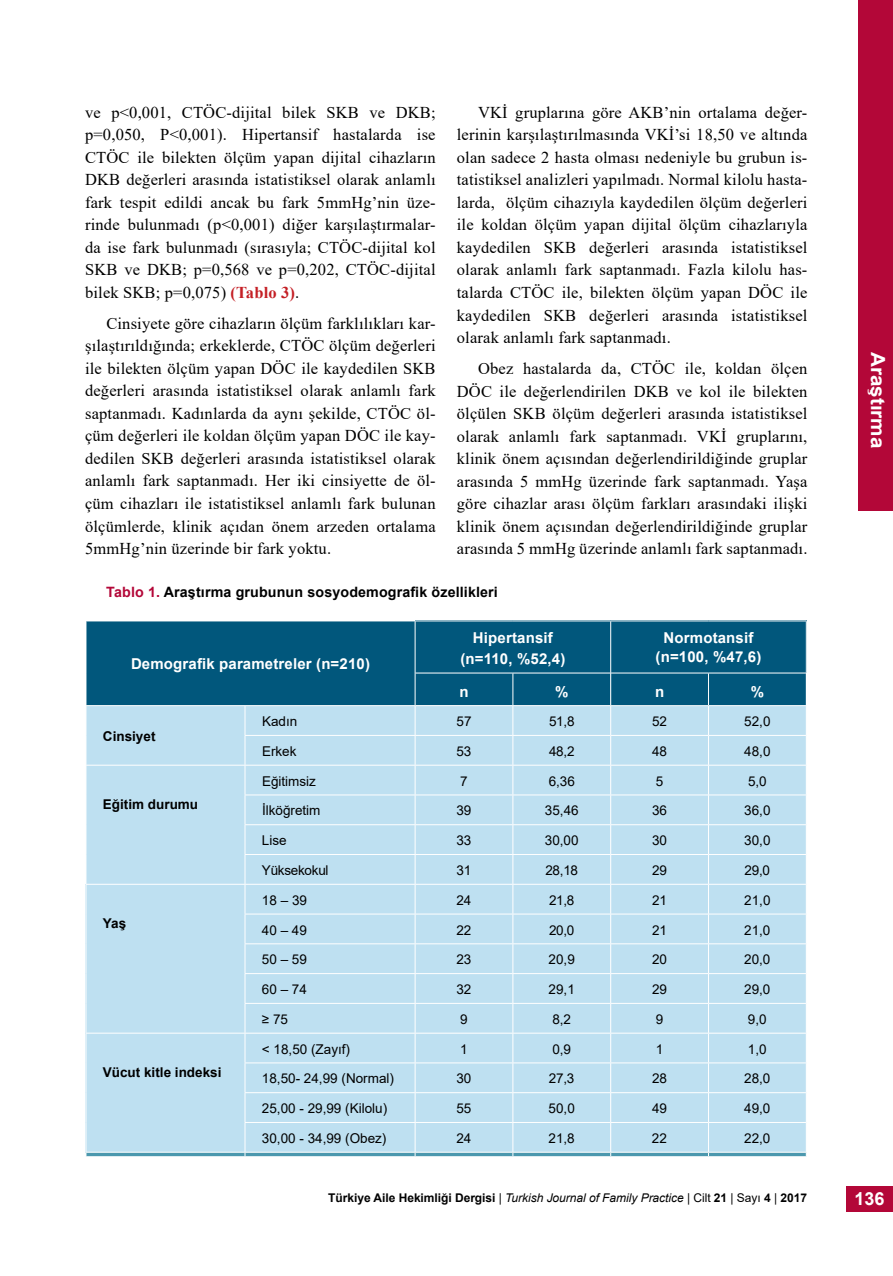
<style>
.page{position:relative;width:893px;height:1276px;background:#fff}
.page>*{position:absolute;margin:0;border:0;box-sizing:border-box;transform-origin:0 0}
.t1{font:700 19.5px "Arial";color:#fff;scale:1.06 1}
.t2{font:700 18px "Arial";color:#fff}
.t3{font:16.5px/22.5px "Times New Roman";letter-spacing:.01em;color:#000;text-align:justify}
.t4{font:700 15px/21px "Arial";letter-spacing:.01em;color:#fff;text-align:center}
.t5{font:700 14.25px "Arial";letter-spacing:.01em;color:#000}
.t6{font:13.5px "Arial";color:#000}
.t7{font:700 13.5px "Arial";color:#000}
.t8{font:13.5px "Arial";letter-spacing:-.02em;color:#000}
.t9{font:700 12px "Arial";letter-spacing:-.005em;color:#000}
.s1{font-weight:700;color:#c41f25}
.s2{color:#b30738}
.s3{font-weight:400}
.s4{font-weight:400;font-style:italic}
</style>
<div class="page">
<div style="left:859px;top:0;width:34px;height:510px;background:#b30738"></div>
<div style="left:846px;top:1186px;width:47px;height:26px;background:#b30738"></div>
<div style="left:86px;top:621px;width:329px;height:84px;background:#01577c"></div>
<div style="left:415px;top:621px;width:196px;height:52px;background:#01577c"></div>
<div style="left:611px;top:621px;width:195px;height:52px;background:#01577c"></div>
<hr style="left:415px;top:672px;width:98px;height:1px;background:#fff">
<hr style="left:513px;top:672px;width:97px;height:1px;background:#fff">
<hr style="left:611px;top:672px;width:97px;height:1px;background:#fff">
<hr style="left:708px;top:672px;width:98px;height:1px;background:#fff">
<hr style="left:610px;top:621px;width:1px;height:52px;background:#fff">
<svg style="left:86px;top:673px;width:721px;height:483px;background:#b3d7e9"></svg>
<hr style="left:86px;top:621px;width:1px;height:52px;background:#fff">
<hr style="left:415px;top:621px;width:1px;height:52px;background:#fff">
<hr style="left:86px;top:673px;width:1px;height:32px;background:#fff">
<hr style="left:415px;top:673px;width:1px;height:32px;background:#fff">
<hr style="left:245px;top:705px;width:170px;height:1px;background:#fff">
<hr style="left:415px;top:705px;width:98px;height:1px;background:#fff">
<hr style="left:513px;top:705px;width:98px;height:1px;background:#fff">
<hr style="left:611px;top:705px;width:97px;height:1px;background:#fff">
<hr style="left:708px;top:705px;width:99px;height:1px;background:#fff">
<hr style="left:86px;top:705px;width:159px;height:1px;background:#fff">
<p class="t3" style="left:85px;top:100px;width:352px">ve p&lt;0,001, CTÖC-dijital bilek SKB ve DKB; p=0,050, P&lt;0,001). Hipertansif hastalarda ise CTÖC ile bilekten ölçüm yapan dijital cihazların DKB değerleri arasında istatistiksel olarak anlamlı fark tespit edildi ancak bu fark 5mmHg’nin üze&shy;rinde bulunmadı (p&lt;0,001) diğer karşılaştırmalar&shy;da ise fark bulunmadı (sırasıyla; CTÖC-dijital kol SKB ve DKB; p=0,568 ve p=0,202, CTÖC-dijital bilek SKB; p=0,075) <span class="s1">(Tablo 3)</span>.</p>
<p class="t3" style="left:85px;top:311px;width:352px;text-indent:21px">Cinsiyete göre cihazların ölçüm farklılıkları kar&shy;şılaştırıldığında; erkeklerde, CTÖC ölçüm değerleri ile bilekten ölçüm yapan DÖC ile kaydedilen SKB değerleri arasında istatistiksel olarak anlamlı fark saptanmadı. Kadınlarda da aynı şekilde, CTÖC öl&shy;çüm değerleri ile koldan ölçüm yapan DÖC ile kay&shy;dedilen SKB değerleri arasında istatistiksel olarak anlamlı fark saptanmadı. Her iki cinsiyette de öl&shy;çüm cihazları ile istatistiksel anlamlı fark bulunan ölçümlerde, klinik açıdan önem arzeden ortalama 5mmHg’nin üzerinde bir fark yoktu.</p>
<p class="t3" style="left:457px;top:101px;width:352px;text-indent:21px">VKİ gruplarına göre AKB’nin ortalama değer&shy;lerinin karşılaştırılmasında VKİ’si 18,50 ve altında olan sadece 2 hasta olması nedeniyle bu grubun is&shy;tatistiksel analizleri yapılmadı. Normal kilolu hasta&shy;larda, ölçüm cihazıyla kaydedilen ölçüm değerleri ile koldan ölçüm yapan dijital ölçüm cihazlarıyla kaydedilen SKB değerleri arasında istatistiksel olarak anlamlı fark saptanmadı. Fazla kilolu has&shy;talarda CTÖC ile, bilekten ölçüm yapan DÖC ile kaydedilen SKB değerleri arasında istatistiksel olarak anlamlı fark saptanmadı.</p>
<p class="t3" style="left:457px;top:357px;width:352px;text-indent:21px">Obez hastalarda da, CTÖC ile, koldan ölçen DÖC ile değerlendirilen DKB ve kol ile bilekten ölçülen SKB ölçüm değerleri arasında istatistiksel olarak anlamlı fark saptanmadı. VKİ gruplarını, klinik önem açısından değerlendirildiğinde gruplar arasında 5 mmHg üzerinde fark saptanmadı. Yaşa göre cihazlar arası ölçüm farkları arasındaki ilişki klinik önem açısından değerlendirildiğinde gruplar arasında 5 mmHg üzerinde anlamlı fark saptanmadı.</p>
<p class="t5" style="left:106px;top:582px;width:393px"><span class="s2">Tablo 1.</span> Araştırma grubunun sosyodemografik özellikleri</p>
<p class="t4" style="left:131px;top:653px;width:241px">Demografik parametreler (n=210)</p>
<p class="t4" style="left:460px;top:627px;width:106px">Hipertansif (n=110, %52,4)</p>
<p class="t4" style="left:656px;top:627px;width:107px;line-height:19.5px">Normotansif (n=100, %47,6)</p>
<p class="t4" style="left:459px;top:681px;width:11px">n</p>
<p class="t4" style="left:555px;top:681px;width:15px">%</p>
<p class="t4" style="left:655px;top:681px;width:11px">n</p>
<p class="t4" style="left:751px;top:681px;width:15px">%</p>
<p class="t7" style="left:103px;top:727px;width:54px">Cinsiyet</p>
<p class="t7" style="left:103px;top:795px;width:97px">Eğitim durumu</p>
<p class="t7" style="left:103px;top:914px;width:25px">Yaş</p>
<p class="t7" style="left:103px;top:1062px;width:120px">Vücut kitle indeksi</p>
<p class="t6" style="left:262px;top:712px;width:37px">Kadın</p>
<p class="t6" style="left:456px;top:712px;width:17px">57</p>
<p class="t6" style="left:549px;top:712px;width:27px">51,8</p>
<p class="t6" style="left:652px;top:712px;width:16px">52</p>
<p class="t6" style="left:744px;top:712px;width:28px">52,0</p>
<p class="t6" style="left:262px;top:742px;width:36px">Erkek</p>
<p class="t6" style="left:456px;top:742px;width:17px">53</p>
<p class="t6" style="left:549px;top:742px;width:27px">48,2</p>
<p class="t6" style="left:652px;top:742px;width:16px">48</p>
<p class="t6" style="left:744px;top:742px;width:28px">48,0</p>
<p class="t6" style="left:262px;top:771px;width:55px">Eğitimsiz</p>
<p class="t6" style="left:460px;top:771px;width:9px">7</p>
<p class="t6" style="left:549px;top:771px;width:28px">6,36</p>
<p class="t6" style="left:656px;top:771px;width:9px">5</p>
<p class="t6" style="left:748px;top:771px;width:20px">5,0</p>
<p class="t6" style="left:262px;top:801px;width:60px">İlköğretim</p>
<p class="t6" style="left:456px;top:801px;width:17px">39</p>
<p class="t6" style="left:545px;top:801px;width:35px">35,46</p>
<p class="t6" style="left:652px;top:801px;width:17px">36</p>
<p class="t6" style="left:744px;top:801px;width:28px">36,0</p>
<p class="t6" style="left:262px;top:831px;width:26px">Lise</p>
<p class="t6" style="left:456px;top:831px;width:17px">33</p>
<p class="t6" style="left:545px;top:831px;width:35px">30,00</p>
<p class="t6" style="left:652px;top:831px;width:17px">30</p>
<p class="t6" style="left:744px;top:831px;width:28px">30,0</p>
<p class="t8" style="left:262px;top:861px;width:68px">Yüksekokul</p>
<p class="t6" style="left:457px;top:861px;width:16px">31</p>
<p class="t6" style="left:545px;top:861px;width:34px">28,18</p>
<p class="t6" style="left:652px;top:861px;width:16px">29</p>
<p class="t6" style="left:745px;top:861px;width:27px">29,0</p>
<p class="t6" style="left:262px;top:890px;width:47px">18 – 39</p>
<p class="t6" style="left:456px;top:890px;width:17px">24</p>
<p class="t6" style="left:549px;top:890px;width:27px">21,8</p>
<p class="t6" style="left:652px;top:890px;width:16px">21</p>
<p class="t6" style="left:744px;top:890px;width:28px">21,0</p>
<p class="t6" style="left:262px;top:920px;width:47px">40 – 49</p>
<p class="t6" style="left:456px;top:920px;width:17px">22</p>
<p class="t6" style="left:549px;top:920px;width:27px">20,0</p>
<p class="t6" style="left:652px;top:920px;width:16px">21</p>
<p class="t6" style="left:744px;top:920px;width:28px">21,0</p>
<p class="t6" style="left:262px;top:950px;width:47px">50 – 59</p>
<p class="t6" style="left:456px;top:950px;width:17px">23</p>
<p class="t6" style="left:549px;top:950px;width:28px">20,9</p>
<p class="t6" style="left:652px;top:950px;width:17px">20</p>
<p class="t6" style="left:744px;top:950px;width:28px">20,0</p>
<p class="t6" style="left:262px;top:980px;width:47px">60 – 74</p>
<p class="t6" style="left:456px;top:980px;width:17px">32</p>
<p class="t6" style="left:549px;top:980px;width:28px">29,1</p>
<p class="t6" style="left:652px;top:980px;width:17px">29</p>
<p class="t6" style="left:744px;top:980px;width:28px">29,0</p>
<p class="t6" style="left:262px;top:1010px;width:28px">≥ 75</p>
<p class="t6" style="left:460px;top:1010px;width:9px">9</p>
<p class="t6" style="left:552px;top:1010px;width:20px">8,2</p>
<p class="t6" style="left:656px;top:1010px;width:9px">9</p>
<p class="t6" style="left:748px;top:1010px;width:20px">9,0</p>
<p class="t6" style="left:262px;top:1039px;width:90px">&lt; 18,50 (Zayıf)</p>
<p class="t6" style="left:460px;top:1039px;width:9px">1</p>
<p class="t6" style="left:553px;top:1039px;width:20px">0,9</p>
<p class="t6" style="left:656px;top:1039px;width:9px">1</p>
<p class="t6" style="left:748px;top:1039px;width:20px">1,0</p>
<p class="t6" style="left:262px;top:1069px;width:134px">18,50- 24,99 (Normal)</p>
<p class="t6" style="left:456px;top:1069px;width:17px">30</p>
<p class="t6" style="left:549px;top:1069px;width:27px">27,3</p>
<p class="t6" style="left:652px;top:1069px;width:16px">28</p>
<p class="t6" style="left:744px;top:1069px;width:28px">28,0</p>
<p class="t6" style="left:262px;top:1099px;width:127px">25,00 - 29,99 (Kilolu)</p>
<p class="t6" style="left:456px;top:1099px;width:17px">55</p>
<p class="t6" style="left:549px;top:1099px;width:28px">50,0</p>
<p class="t6" style="left:652px;top:1099px;width:17px">49</p>
<p class="t6" style="left:744px;top:1099px;width:28px">49,0</p>
<p class="t6" style="left:262px;top:1129px;width:126px">30,00 - 34,99 (Obez)</p>
<p class="t6" style="left:456px;top:1129px;width:17px">24</p>
<p class="t6" style="left:549px;top:1129px;width:28px">21,8</p>
<p class="t6" style="left:652px;top:1129px;width:17px">22</p>
<p class="t6" style="left:744px;top:1129px;width:28px">22,0</p>
<p class="t1" style="left:892px;top:352px;width:93px;rotate:90deg">Araştırma</p>
<p class="t9" style="left:328px;top:1189px;width:480px">Türkiye Aile Hekimliği Dergisi <span class="s3">|</span> <span class="s4">Turkish Journal of Family Practice</span> <span class="s3">| Cilt</span> 21 <span class="s3">| Sayı</span> 4 <span class="s3">|</span> 2017</p>
<p class="t2" style="left:855px;top:1186px;width:32px">136</p>
</div>
